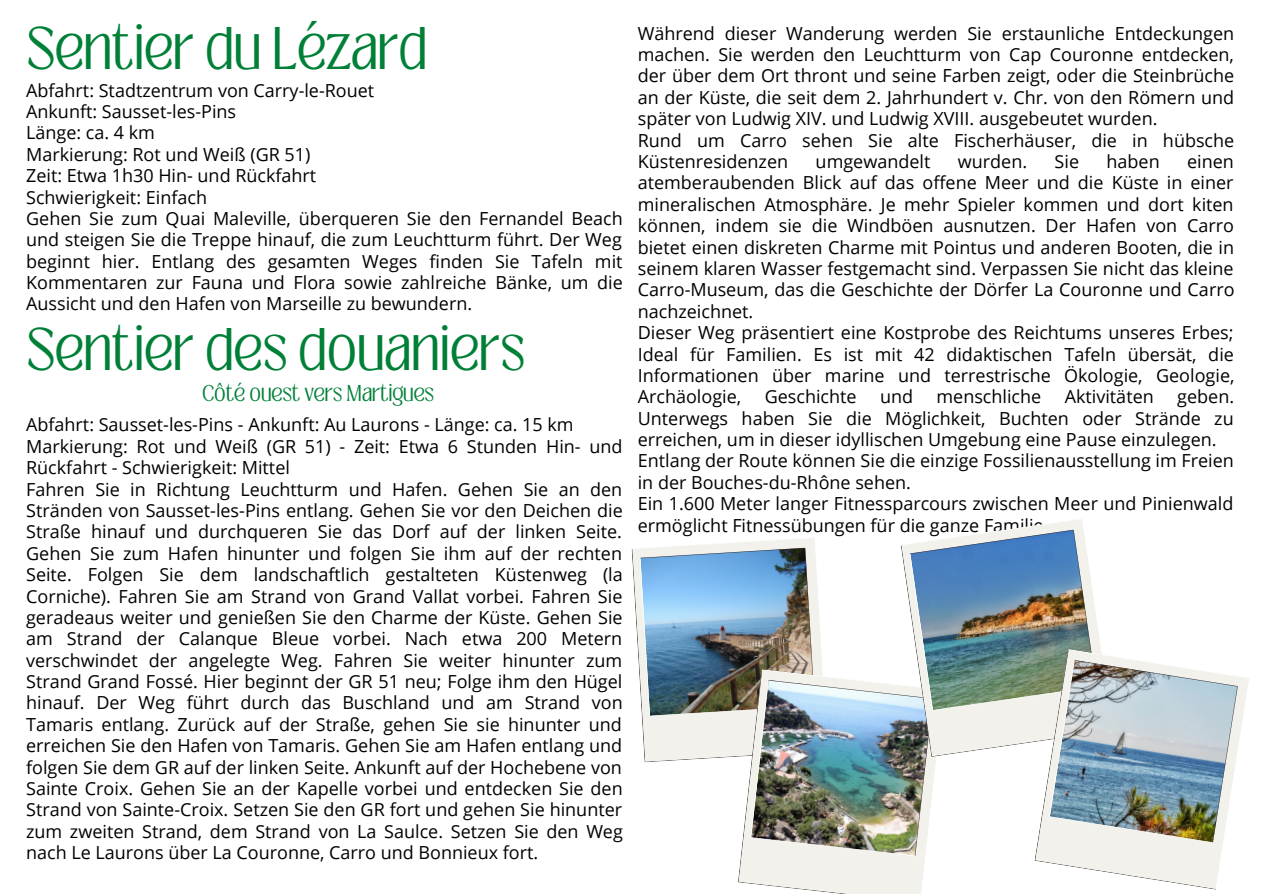
<style>
.page{position:relative;width:1263px;height:894px;background:#fff}
.page>*{position:absolute;margin:0;border:0;box-sizing:border-box;transform-origin:0 0}
.t1{font:100 46.05px "Loubag";color:#008037}
.t2{font:18px/21.3px "Open Sans";color:#000}
.t3{font:100 17.55px "Loubag";color:#008037}
</style>
<div class="page">
<img style="left:631px;top:519px;width:470px;height:374px">
<svg style="left:1034px;top:649px;width:15px;height:240px"></svg>
<img style="left:1049px;top:649px;width:200px;height:240px">
<h1 class="t1" style="left:26px;top:11px;width:402px">Sentier du Lézard</h1>
<p class="t2" style="left:26px;top:79px;width:598px">Abfahrt: Stadtzentrum von Carry-le-Rouet<br>Ankunft: Sausset-les-Pins<br>Länge: ca. 4 km<br>Markierung: Rot und Weiß (GR 51)<br>Zeit: Etwa 1h30 Hin- und Rückfahrt<br>Schwierigkeit: Einfach<br>Gehen Sie zum Quai Maleville, überqueren Sie den Fernandel Beach und steigen Sie die Treppe hinauf, die zum Leuchtturm führt. Der Weg beginnt hier. Entlang des gesamten Weges finden Sie Tafeln mit Kommentaren zur Fauna und Flora sowie zahlreiche Bänke, um die Aussicht und den Hafen von Marseille zu bewundern.</p>
<h1 class="t1" style="left:26px;top:312px;width:500px">Sentier des douaniers</h1>
<p class="t3" style="left:202px;top:379px;width:233px">Côté ouest vers Martigues</p>
<p class="t2" style="left:26px;top:413px;width:598px">Abfahrt: Sausset-les-Pins - Ankunft: Au Laurons - Länge: ca. 15 km Markierung: Rot und Weiß (GR 51) - Zeit: Etwa 6 Stunden Hin- und Rückfahrt - Schwierigkeit: Mittel<br>Fahren Sie in Richtung Leuchtturm und Hafen. Gehen Sie an den Stränden von Sausset-les-Pins entlang. Gehen Sie vor den Deichen die Straße hinauf und durchqueren Sie das Dorf auf der linken Seite.<br>Gehen Sie zum Hafen hinunter und folgen Sie ihm auf der rechten Seite. Folgen Sie dem landschaftlich gestalteten Küstenweg (la Corniche). Fahren Sie am Strand von Grand Vallat vorbei. Fahren Sie geradeaus weiter und genießen Sie den Charme der Küste. Gehen Sie am Strand der Calanque Bleue vorbei. Nach etwa 200 Metern verschwindet der angelegte Weg. Fahren Sie weiter hinunter zum Strand Grand Fossé. Hier beginnt der GR 51 neu; Folge ihm den Hügel hinauf. Der Weg führt durch das Buschland und am Strand von Tamaris entlang. Zurück auf der Straße, gehen Sie sie hinunter und erreichen Sie den Hafen von Tamaris. Gehen Sie am Hafen entlang und folgen Sie dem GR auf der linken Seite. Ankunft auf der Hochebene von Sainte Croix. Gehen Sie an der Kapelle vorbei und entdecken Sie den Strand von Sainte-Croix. Setzen Sie den GR fort und gehen Sie hinunter zum zweiten Strand, dem Strand von La Saulce. Setzen Sie den Weg nach Le Laurons über La Couronne, Carro und Bonnieux fort.</p>
<p class="t2" style="left:638px;top:22px;width:598px">Während dieser Wanderung werden Sie erstaunliche Entdeckungen machen. Sie werden den Leuchtturm von Cap Couronne entdecken, der über dem Ort thront und seine Farben zeigt, oder die Steinbrüche an der Küste, die seit dem 2. Jahrhundert v. Chr. von den Römern und später von Ludwig XIV. und Ludwig XVIII. ausgebeutet wurden.<br>Rund um Carro sehen Sie alte Fischerhäuser, die in hübsche Küstenresidenzen</p>
<p class="t2" style="left:816px;top:150px;width:116px">umgewandelt</p>
<p class="t2" style="left:958px;top:150px;width:71px">wurden.</p>
<p class="t2" style="left:1055px;top:150px;width:26px">Sie</p>
<p class="t2" style="left:1106px;top:150px;width:55px">haben</p>
<p class="t2" style="left:638px;top:150px;width:598px;text-indent:549px">einen atemberaubenden Blick auf das offene Meer und die Küste in einer mineralischen Atmosphäre. Je mehr Spieler kommen und dort kiten können, indem sie die Windböen ausnutzen. Der Hafen von Carro bietet einen diskreten Charme mit Pointus und anderen Booten, die in seinem klaren Wasser festgemacht sind. Verpassen Sie nicht das kleine Carro-Museum, das die Geschichte der Dörfer La Couronne und Carro nachzeichnet.<br>Dieser Weg präsentiert eine Kostprobe des Reichtums unseres Erbes; Ideal für Familien. Es ist mit 42 didaktischen Tafeln übersät, die Informationen über marine und terrestrische Ökologie, Geologie, Archäologie,</p>
<p class="t2" style="left:638px;top:385px;width:598px;text-indent:539px">geben.<br>Unterwegs haben Sie die Möglichkeit, Buchten oder Strände zu erreichen, um in dieser idyllischen Umgebung eine Pause einzulegen.<br>Entlang der Route können Sie die einzige Fossilienausstellung im Freien in der Bouches-du-Rhône sehen.<br>Ein 1.600 Meter langer Fitnessparcours zwischen Meer und Pinienwald ermöglicht Fitnessübungen für die ganze Familie.</p>
<p class="t2" style="left:765px;top:385px;width:93px">Geschichte</p>
<p class="t2" style="left:880px;top:385px;width:35px">und</p>
<p class="t2" style="left:936px;top:385px;width:106px">menschliche</p>
<p class="t2" style="left:1065px;top:385px;width:91px">Aktivitäten</p>
</div>
